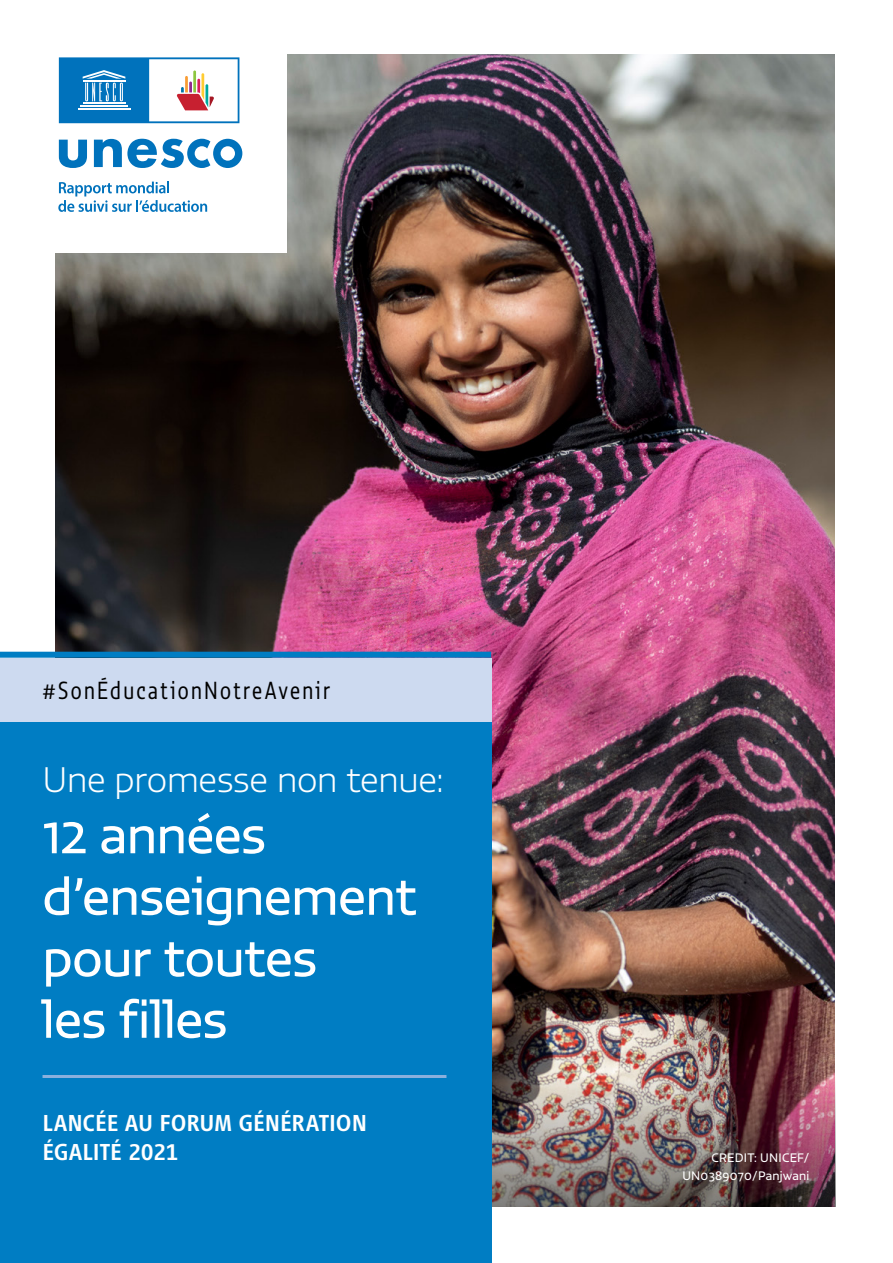
<style>
.page{position:relative;width:893px;height:1263px;background:#fff}
.page>*{position:absolute;margin:0;border:0;box-sizing:border-box;transform-origin:0 0}
.t1{font:51px/61.5px "Vita Std";letter-spacing:-.01em;color:#fff}
.t2{font:300 expanded 34.5px "Vita Std";letter-spacing:-.01em;color:#fff}
.t3{font:500 24px/28.8px "Vialog LT Std";letter-spacing:-.005em;color:#fff}
.t4{font:300 24px "Vita Cond Std";letter-spacing:.095em;color:#000}
.GMR_H3{font:12px/18px "Vita Std";letter-spacing:.02em;color:#fff;text-align:right}
</style>
<div class="page">
<img style="left:56px;top:54px;width:778px;height:983px">
<img style="left:491px;top:1037px;width:345px;height:169px">
<div style="left:0;top:0;width:286px;height:252px;background:#fff"></div>
<div style="left:0;top:722px;width:491px;height:541px;background:#007dc3"></div>
<div style="left:0;top:658px;width:491px;height:64px;background:#cddaf0"></div>
<hr style="left:43px;top:1075px;width:403px;height:3px;background:#8ab0dd">
<div style="left:0;top:652px;width:491px;height:6px;background:#007dc3"></div>
<svg style="left:59px;top:140px;width:28px;height:28px"></svg>
<svg style="left:94px;top:139px;width:148px;height:29px"></svg>
<svg style="left:59px;top:57px;width:180px;height:66px"></svg>
<svg style="left:58px;top:182px;width:149px;height:30px"></svg>
<p class="t4" style="left:43px;top:676px;width:289px">#SonÉducationNotreAvenir</p>
<p class="t2" style="left:43px;top:757px;width:403px">Une promesse non tenue:</p>
<p class="t1" style="left:43px;top:803px;width:376px">12 années d’enseignement pour toutes<br>les filles</p>
<p class="t3" style="left:43px;top:1108px;width:326px">LANCÉE AU FORUM GÉNÉRATION<br>ÉGALITÉ 2021</p>
<p class="GMR_H3" style="left:682px;top:1148px;width:129px">CREDIT: UNICEF/<br>UN0389070/Panjwani</p>
</div>
